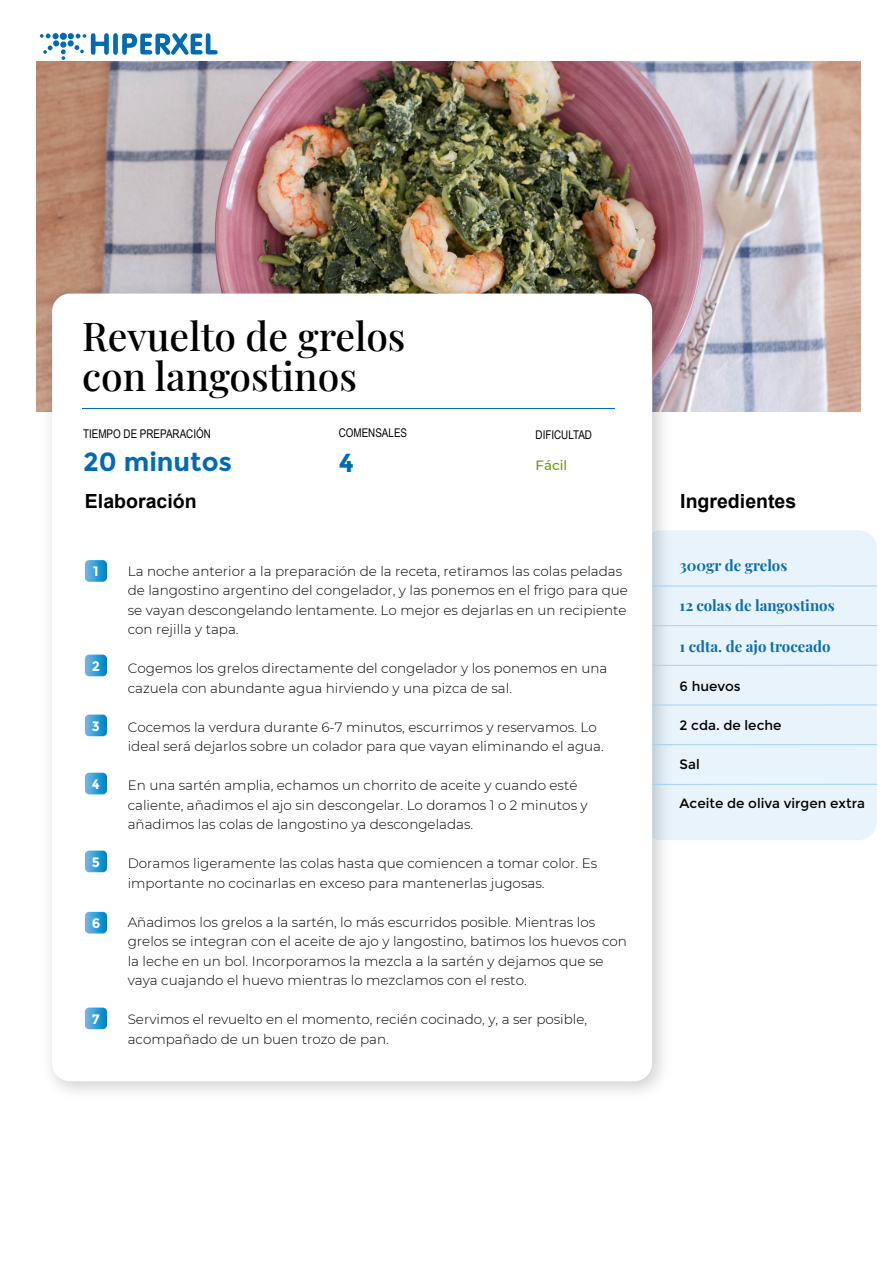
<style>
.page{position:relative;width:894px;height:1265px;background:#fff}
.page>*{position:absolute;margin:0;border:0;box-sizing:border-box;transform-origin:0 0}
.t1{font:500 39px/40.5px "Playfair Display";color:#000}
.t2{font:700 26.1px "Montserrat";color:#006bb3}
.t3{font:700 19.5px "Arial";color:#000}
.t4{font:15px "Playfair Display";color:#0d6daf}
.t5{font:700 13.65px "Montserrat";color:#fff}
.t6{font:300 13.5px/19.5px "Montserrat";color:#000}
.t7{font:13.5px "Montserrat";color:#000}
.t8{font:500 13.5px "Montserrat";color:#719704}
.t9{font:12px "Arial Narrow";color:#000}
</style>
<div class="page">
<img style="left:36px;top:62px;width:825px;height:349px">
<div style="left:643px;top:530px;width:234px;height:310px;background:#e8f3fc;border-radius:18px"></div>
<svg style="left:40px;top:33px;width:178px;height:27px"></svg>
<img style="left:36px;top:274px;width:644px;height:818px">
<div style="left:52px;top:293px;width:600px;height:788px;background:#fff;border-radius:18px"></div>
<hr style="left:82px;top:408px;width:532px;height:1px;background:#006bb3">
<svg style="left:85px;top:560px;width:22px;height:21px"></svg>
<svg style="left:85px;top:654px;width:22px;height:22px"></svg>
<svg style="left:85px;top:714px;width:22px;height:22px"></svg>
<svg style="left:85px;top:772px;width:22px;height:22px"></svg>
<svg style="left:85px;top:850px;width:22px;height:22px"></svg>
<svg style="left:85px;top:911px;width:22px;height:22px"></svg>
<svg style="left:85px;top:1007px;width:22px;height:22px"></svg>
<hr style="left:652px;top:585px;width:225px;height:1px;background:#a4d0f4">
<hr style="left:652px;top:625px;width:225px;height:1px;background:#a4d0f4">
<hr style="left:652px;top:665px;width:225px;height:1px;background:#a4d0f4">
<hr style="left:652px;top:704px;width:225px;height:1px;background:#a4d0f4">
<hr style="left:652px;top:744px;width:225px;height:1px;background:#a4d0f4">
<hr style="left:652px;top:784px;width:225px;height:1px;background:#a4d0f4">
<h1 class="t1" style="left:82px;top:313px;width:325px">Revuelto de grelos con langostinos</h1>
<p class="t9" style="left:83px;top:425px;width:129px">TIEMPO DE PREPARACIÓN</p>
<h2 class="t2" style="left:83px;top:446px;width:151px">20 minutos</h2>
<p class="t9" style="left:339px;top:423px;width:70px">COMENSALES</p>
<h2 class="t2" style="left:339px;top:447px;width:17px">4</h2>
<h3 class="t3" style="left:85px;top:487px;width:113px">Elaboración</h3>
<p class="t9" style="left:536px;top:426px;width:58px">DIFICULTAD</p>
<p class="t8" style="left:536px;top:455px;width:33px">Fácil</p>
<p class="t5" style="left:93px;top:563px;width:7px">1</p>
<p class="t5" style="left:92px;top:657px;width:10px">2</p>
<p class="t5" style="left:92px;top:717px;width:10px">3</p>
<p class="t5" style="left:92px;top:775px;width:10px">4</p>
<p class="t5" style="left:92px;top:853px;width:10px">5</p>
<p class="t5" style="left:92px;top:914px;width:10px">6</p>
<p class="t5" style="left:92px;top:1010px;width:9px">7</p>
<p class="t6" style="left:128px;top:560px;width:502px">La noche anterior a la preparación de la receta, retiramos las colas peladas de langostino argentino del congelador, y las ponemos en el frigo para que se vayan descongelando lentamente. Lo mejor es dejarlas en un recipiente con rejilla y tapa.</p>
<p class="t6" style="left:128px;top:658px;width:481px">Cogemos los grelos directamente del congelador y los ponemos en una cazuela con abundante agua hirviendo y una pizca de sal.</p>
<p class="t6" style="left:128px;top:716px;width:477px">Cocemos la verdura durante 6-7 minutos, escurrimos y reservamos. Lo ideal será dejarlos sobre un colador para que vayan eliminando el agua.</p>
<p class="t6" style="left:128px;top:775px;width:461px">En una sartén amplia, echamos un chorrito de aceite y cuando esté caliente, añadimos el ajo sin descongelar. Lo doramos 1 o 2 minutos y añadimos las colas de langostino ya descongeladas.</p>
<p class="t6" style="left:128px;top:853px;width:471px">Doramos ligeramente las colas hasta que comiencen a tomar color. Es importante no cocinarlas en exceso para mantenerlas jugosas.</p>
<p class="t6" style="left:128px;top:911px;width:501px">Añadimos los grelos a la sartén, lo más escurridos posible. Mientras los grelos se integran con el aceite de ajo y langostino, batimos los huevos con la leche en un bol. Incorporamos la mezcla a la sartén y dejamos que se vaya cuajando el huevo mientras lo mezclamos con el resto.</p>
<p class="t6" style="left:128px;top:1009px;width:461px">Servimos el revuelto en el momento, recién cocinado, y, a ser posible, acompañado de un buen trozo de pan.</p>
<h3 class="t3" style="left:680px;top:487px;width:117px">Ingredientes</h3>
<p class="t4" style="left:680px;top:553px;width:109px">300gr de grelos</p>
<p class="t4" style="left:680px;top:594px;width:157px">12 colas de langostinos</p>
<p class="t4" style="left:680px;top:634px;width:153px">1 cdta. de ajo troceado</p>
<p class="t7" style="left:680px;top:678px;width:63px">6 huevos</p>
<p class="t7" style="left:680px;top:717px;width:103px">2 cda. de leche</p>
<p class="t7" style="left:680px;top:756px;width:22px">Sal</p>
<p class="t7" style="left:680px;top:795px;width:187px">Aceite de oliva virgen extra</p>
</div>
